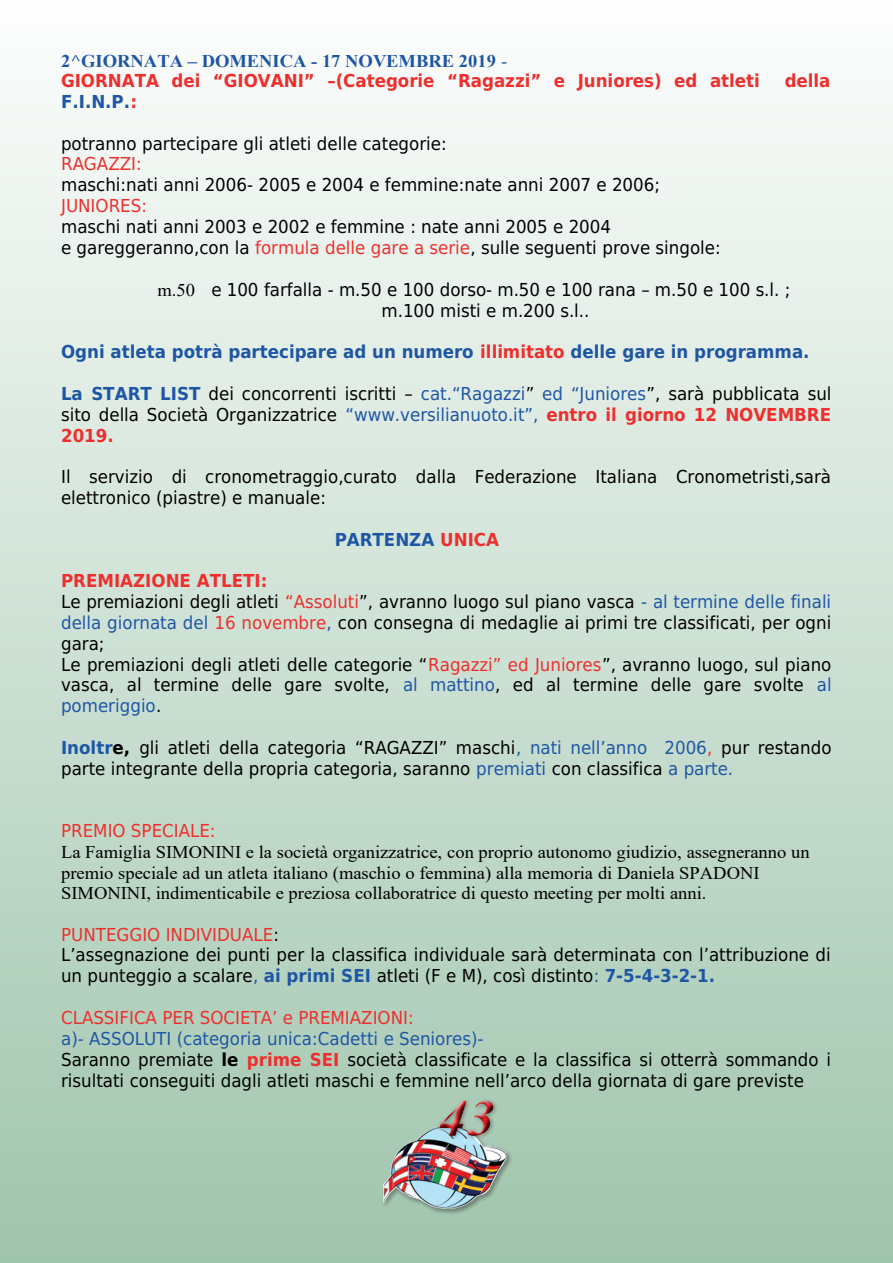
<style>
.page{position:relative;width:893px;height:1263px;background:#fff}
.page>*{position:absolute;margin:0;border:0;box-sizing:border-box;transform-origin:0 0}
.t1{font:italic 700 51.15px "Times New Roman";color:#ee1d23;scale:1.11 1}
.t2{font:17.85px/20.9px "DejaVu Sans Condensed";color:#000001;scale:1.04 1}
.t3{font:17.85px/20.5px "Times New Roman";color:#000001;scale:1.04 1}
.t4{font:700 17.85px "DejaVu Sans Condensed";color:#1e56a6;scale:1.04 1}
.t5{font:17.85px "DejaVu Sans Condensed";color:#ee2f2d;scale:1.04 1}
.t6{font:700 17.85px "DejaVu Sans Condensed";color:#ee2f2d;scale:1.04 1}
.t7{font:700 17.85px "Times New Roman";color:#1e56a6;scale:1.04 1}
.s1{font-weight:400}
.s2{color:#ee2f2d}
.s3{font-family:"Times New Roman"}
.s4{font-weight:700;color:#1e56a6}
.s5{color:#1e56a6}
.s6{font-weight:700;color:#ee2f2d}
.s7{font-weight:700}
</style>
<div class="page">
<div style="left:0;top:0;width:893px;height:1263px;background:linear-gradient(to bottom,#fdfdfd,#a0c5ad)"></div>
<div style="left:382px;top:1124px;width:131px;height:91px;background:#231f20;opacity:.4"></div>
<img style="left:383px;top:1126px;width:124px;height:83px">
<svg style="left:469px;top:1160px;width:12px;height:13px"></svg>
<div style="left:431px;top:1090px;width:70px;height:56px;background:#231f20;opacity:.5"></div>
<div style="left:433px;top:1095px;width:64px;height:43px;background:#acccb7"></div>
<div style="left:434px;top:1098px;width:65px;height:43px;background:#231f20;opacity:.75"></div>
<p class="t7" style="left:61px;top:54px;width:431px">2^GIORNATA – DOMENICA - 17 NOVEMBRE 2019 <span class="s1">-</span></p>
<p class="t6" style="left:61px;top:73px;width:673px">GIORNATA dei “GIOVANI” –(Categorie “Ragazzi” e Juniores) ed atleti</p>
<p class="t6" style="left:785px;top:73px;width:46px">della</p>
<p class="t4" style="left:61px;top:94px;width:74px">F.I.N.P.<span class="s2">:</span></p>
<p class="t2" style="left:61px;top:134px;width:372px">potranno partecipare gli atleti delle categorie:</p>
<p class="t5" style="left:61px;top:156px;width:79px">RAGAZZI:</p>
<p class="t2" style="left:61px;top:175px;width:577px">maschi:nati anni 2006- 2005 e 2004 e femmine:nate anni 2007 e 2006;</p>
<p class="t5" style="left:61px;top:198px;width:84px">JUNIORES:</p>
<p class="t2" style="left:61px;top:217px;width:636px">maschi nati anni 2003 e 2002 e femmine : nate anni 2005 e 2004<br>e gareggeranno,con la <span class="s2">formula delle gare a serie</span>, sulle seguenti prove singole:</p>
<p class="t2" style="left:381px;top:280px;width:395px;text-indent:-224px"><span class="s3">m.50</span> e 100 farfalla - m.50 e 100 dorso- m.50 e 100 rana – m.50 e 100 s.l. ; m.100 misti e m.200 s.l..</p>
<p class="t4" style="left:61px;top:344px;width:721px">Ogni atleta potrà partecipare ad un numero <span class="s2">illimitato</span> delle gare in programma.</p>
<p class="t2" style="left:61px;top:384px;width:742px;text-align:justify"><span class="s4">La START LIST</span> dei concorrenti iscritti – <span class="s5">cat.“Ragazzi</span>” <span class="s5">ed “Juniores</span>”, sarà pubblicata sul sito della Società Organizzatrice <span class="s5">“www.versilianuoto.it”,</span> <span class="s6">entro il giorno 12 NOVEMBRE 2019.</span></p>
<p class="t2" style="left:61px;top:468px;width:742px">Il servizio di cronometraggio,curato dalla Federazione Italiana Cronometristi,sarà elettronico (piastre) e manuale:</p>
<p class="t4" style="left:335px;top:531px;width:160px">PARTENZA <span class="s2">UNICA</span></p>
<p class="t2" style="left:61px;top:571px;width:742px"><span class="s6">PREMIAZIONE ATLETI:<br></span>Le premiazioni degli atleti <span class="s2">“Assoluti</span>”, avranno luogo sul piano vasca <span class="s5">- al termine delle finali della giornata del</span> <span class="s2">16 novembre</span><span class="s5">,</span> con consegna di medaglie ai primi tre classificati, per ogni gara;<br>Le premiazioni degli atleti delle categorie “<span class="s2">Ragazzi” ed Juniores</span>”, avranno luogo, sul piano vasca, al termine delle gare svolte, <span class="s5">al mattino</span>, ed al termine delle gare svolte <span class="s5">al pomeriggio</span>.</p>
<p class="t2" style="left:61px;top:738px;width:742px"><span class="s4">Inoltr</span><span class="s7">e,</span> gli atleti della categoria “RAGAZZI” maschi<span class="s5">, nati nell’anno 2006</span><span class="s2">,</span> pur restando parte integrante della propria categoria, saranno <span class="s5">premiati</span> con classifica <span class="s5">a parte.</span></p>
<p class="t5" style="left:61px;top:823px;width:150px">PREMIO SPECIALE:</p>
<p class="t3" style="left:61px;top:843px;width:721px">La Famiglia SIMONINI e la società organizzatrice, con proprio autonomo giudizio, assegneranno un premio speciale ad un atleta italiano (maschio o femmina) alla memoria di Daniela SPADONI<br>SIMONINI, indimenticabile e preziosa collaboratrice di questo meeting per molti anni.</p>
<p class="t2" style="left:61px;top:925px;width:742px"><span class="s2">PUNTEGGIO INDIVIDUALE</span>:<br>L’assegnazione dei punti per la classifica individuale sarà determinata con l’attribuzione di un punteggio a scalare<span class="s5">,</span> <span class="s4">ai primi SEI</span> atleti (F e M), così distinto<span class="s5">:</span> <span class="s4">7-5-4-3-2-1.</span></p>
<p class="t5" style="left:61px;top:1010px;width:340px">CLASSIFICA PER SOCIETA’ e PREMIAZIONI:</p>
<p class="t2" style="left:61px;top:1029px;width:742px"><span class="s5">a)- ASSOLUTI (categoria unica:Cadetti e Seniores)-<br></span>Saranno premiate <span class="s7">le</span> <span class="s6">prime SEI</span> società classificate e la classifica si otterrà sommando i risultati conseguiti dagli atleti maschi e femmine nell’arco della giornata di gare previste</p>
<h1 class="t1" style="left:438px;top:1082px;width:53px">43</h1>
</div>
